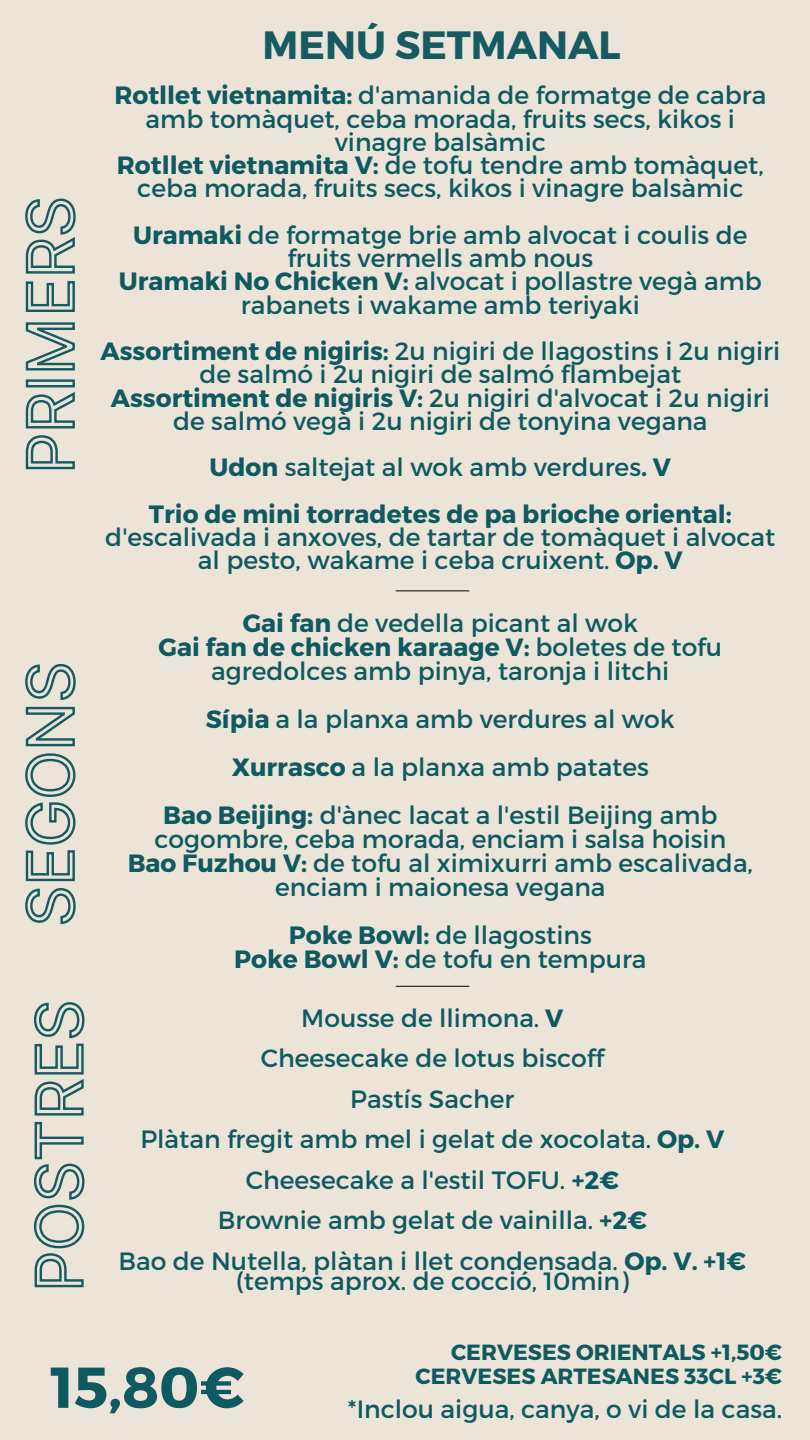
<style>
.page{position:relative;width:810px;height:1440px;background:#ece4d8}
.page>*{position:absolute;margin:0;border:0;box-sizing:border-box;transform-origin:0 0}
.t1{font:700 57.5px "Montserrat";color:#0e5a60}
.t2{font:700 39.4px "Montserrat";color:#155b61}
.t3{font:25px/23.2px "Montserrat";color:#0e5a60;text-align:center}
.t4{font:700 25px/46.5px "Montserrat";color:#0e5a60;text-align:center}
.t5{font:700 22px/24px "Montserrat";color:#0e5a60;text-align:right}
.s1{font-weight:700}
.s2{font-weight:400}
</style>
<div class="page">
<svg style="left:25px;top:198px;width:51px;height:272px"></svg>
<svg style="left:25px;top:663px;width:51px;height:262px"></svg>
<svg style="left:34px;top:1002px;width:51px;height:286px"></svg>
<hr style="left:396px;top:590px;width:73px;height:1px;background:#000">
<hr style="left:396px;top:986px;width:73px;height:1px;background:#000">
<h2 class="t2" style="left:263px;top:19px;width:359px">MENÚ SETMANAL</h2>
<p class="t3" style="left:114px;top:83px;width:653px"><span class="s1">Rotllet vietnamita:</span> d'amanida de formatge de cabra amb tomàquet, ceba morada, fruits secs, kikos i vinagre balsàmic<br><span class="s1">Rotllet vietnamita V:</span> de tofu tendre amb tomàquet, ceba morada, fruits secs, kikos i vinagre balsàmic</p>
<p class="t3" style="left:119px;top:222px;width:644px"><span class="s1">Uramaki</span> de formatge brie amb alvocat i coulis de fruits vermells amb nous<br><span class="s1">Uramaki No Chicken V:</span> alvocat i pollastre vegà amb rabanets i wakame amb teriyaki</p>
<p class="t3" style="left:101px;top:338px;width:681px"><span class="s1">Assortiment de nigiris:</span> 2u nigiri de llagostins i 2u nigiri de salmó i 2u nigiri de salmó flambejat<br><span class="s1">Assortiment de nigiris V:</span> 2u nigiri d'alvocat i 2u nigiri de salmó vegà i 2u nigiri de tonyina vegana</p>
<p class="t4" style="left:149px;top:443px;width:584px">Udon <span class="s2">saltejat al wok amb verdures</span>. V<br>Trio de mini torradetes de pa brioche oriental:</p>
<p class="t3" style="left:105px;top:524px;width:672px">d'escalivada i anxoves, de tartar de tomàquet i alvocat al pesto, wakame i ceba cruixent. <span class="s1">Op. V</span></p>
<p class="t3" style="left:158px;top:610px;width:565px;line-height:24px"><span class="s1">Gai fan</span> de vedella picant al wok<br><span class="s1">Gai fan de chicken karaage V:</span> boletes de tofu agredolces amb pinya, taronja i litchi</p>
<p class="t3" style="left:163px;top:694px;width:556px;line-height:48px"><span class="s1">Sípia</span> a la planxa amb verdures al wok<br><span class="s1">Xurrasco</span> a la planxa amb patates<br><span class="s1">Bao Beijing:</span> d'ànec lacat a l'estil Beijing amb</p>
<p class="t3" style="left:128px;top:826px;width:627px;line-height:24px">cogombre, ceba morada, enciam i salsa hoisin<br><span class="s1">Bao Fuzhou V:</span> de tofu al ximixurri amb escalivada, enciam i maionesa vegana</p>
<p class="t3" style="left:234px;top:922px;width:414px;line-height:24px"><span class="s1">Poke Bowl:</span> de llagostins<br><span class="s1">Poke Bowl V:</span> de tofu en tempura</p>
<p class="t3" style="left:119px;top:996px;width:629px;line-height:40.5px">Mousse de llimona. <span class="s1">V<br></span>Cheesecake de lotus biscoff<br>Pastís Sacher<br>Plàtan fregit amb mel i gelat de xocolata. <span class="s1">Op. V<br></span>Cheesecake a l'estil TOFU. <span class="s1">+2€<br></span>Brownie amb gelat de vainilla. <span class="s1">+2€<br></span>Bao de Nutella, plàtan i llet condensada. <span class="s1">Op. V. +1€</span></p>
<p class="t3" style="left:236px;top:1268px;width:394px">(temps aprox. de cocció, 10min)</p>
<h1 class="t1" style="left:50px;top:1350px;width:196px">15,80€</h1>
<p class="t5" style="left:416px;top:1340px;width:368px">CERVESES ORIENTALS +1,50€<br>CERVESES ARTESANES 33CL +3€</p>
<p class="t3" style="left:348px;top:1396px;width:436px">*Inclou aigua, canya, o vi de la casa.</p>
</div>
